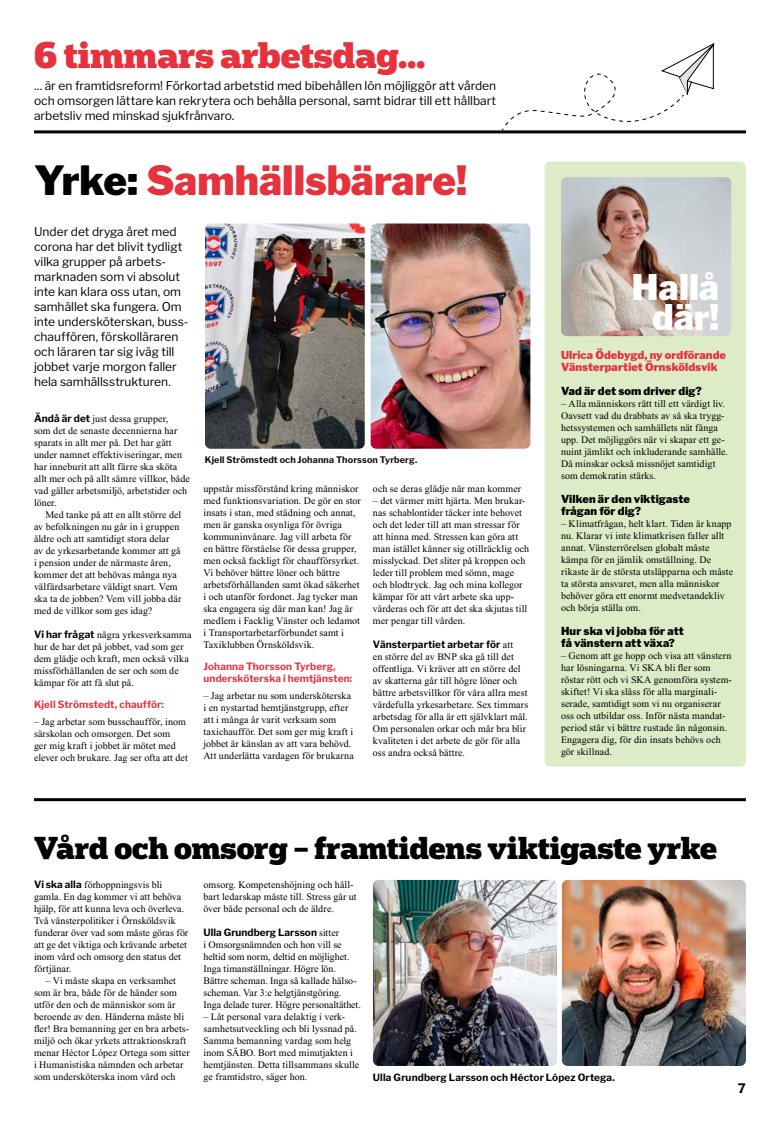
<style>
.page{position:relative;width:780px;height:1134px;background:#fff}
.page>*{position:absolute;margin:0;border:0;box-sizing:border-box;transform-origin:0 0}
.t1{font:900 40px "Libre Franklin";color:#e5323d}
.t2{font:900 35px "Popular";letter-spacing:-.005em;color:#e5323d}
.t3{font:900 35px/29.8px "Libre Franklin";letter-spacing:.005em;color:#fff;text-align:center}
.t4{font:900 30px "Popular";letter-spacing:-.005em;color:#000}
.t5{font:700 13px "Libre Franklin";color:#000}
.t6{font:12px/15px "Libre Franklin";color:#000;text-align:justify}
.t7{font:900 11px/12px "Libre Franklin";letter-spacing:.005em;color:#000}
.t8{font:900 11px/12px "Libre Franklin";letter-spacing:.01em;color:#e5323d}
.t9{font:10px/12px "Times New Roman";letter-spacing:.005em;color:#000}
.t10{font:700 10px "Libre Franklin";letter-spacing:.01em;color:#000}
.t11{font:700 10px/12px "Libre Franklin";letter-spacing:.01em;color:#e5323d}
.t12{font:700 9px "Libre Franklin";letter-spacing:.015em;color:#0a0a0b}
.s1{color:#000}
.s2{font-family:"Libre Franklin";font-weight:700}
.s3{font-family:"Times New Roman";font-weight:400}
</style>
<div class="page">
<hr style="left:34px;top:798px;width:712px;height:3px;background:#000">
<svg style="left:502px;top:43px;width:213px;height:87px"></svg>
<hr style="left:34px;top:130px;width:712px;height:3px;background:#000">
<div style="left:544px;top:162px;width:202px;height:605px;background:#ddebc7;border-radius:6px"></div>
<img style="left:561px;top:177px;width:170px;height:159px">
<img style="left:373px;top:880px;width:184px;height:186px">
<img style="left:562px;top:880px;width:184px;height:186px">
<img style="left:205px;top:223px;width:160px;height:226px">
<img style="left:370px;top:223px;width:160px;height:226px">
<h2 class="t2" style="left:34px;top:33px;width:393px">6 timmars arbetsdag...</h2>
<p class="t6" style="left:34px;top:77px;width:463px">... är en framtidsreform! Förkortad arbetstid med bibehållen lön möjliggör att vården och omsorgen lättare kan rekrytera och behålla personal, samt bidrar till ett hållbart arbetsliv med minskad sjukfrånvaro.</p>
<h1 class="t1" style="left:34px;top:149px;width:434px"><span class="s1">Yrke:</span> Samhällsbärare!</h1>
<p class="t6" style="left:34px;top:223px;width:156px;text-align:left">Under det dryga året med corona har det blivit tydligt vilka grupper på arbets&shy;marknaden som vi absolut inte kan klara oss utan, om samhället ska fungera. Om inte undersköterskan, buss&shy;chauffören, förskolläraren och läraren tar sig iväg till jobbet varje morgon faller hela samhällsstrukturen.</p>
<p class="t9" style="left:34px;top:412px;width:157px"><span class="s2">Ändå är det</span> just dessa grupper,<br>som det de senaste decennierna har sparats in allt mer på. Det har gått under namnet effektiviseringar, men har inneburit att allt färre ska sköta allt mer och på allt sämre villkor, både vad gäller arbetsmiljö, arbetstider och löner.</p>
<p class="t9" style="left:34px;top:508px;width:149px;text-indent:11px">Med tanke på att en allt större del av befolkningen nu går in i gruppen äldre och att samtidigt stora delar<br>av de yrkesarbetande kommer att gå i pension under de närmaste åren, kommer det att behövas många nya välfärdsarbetare väldigt snart. Vem ska ta de jobben? Vem vill jobba där med de villkor som ges idag?</p>
<p class="t9" style="left:34px;top:628px;width:159px"><span class="s2">Vi har frågat</span> några yrkesverksamma hur de har det på jobbet, vad som ger dem glädje och kraft, men också vilka missförhållanden de ser och som de kämpar för att få slut på.</p>
<p class="t11" style="left:34px;top:697px;width:131px">Kjell Strömstedt, chaufför:</p>
<p class="t9" style="left:34px;top:715px;width:155px">– Jag arbetar som busschaufför, inom särskolan och omsorgen. Det som<br>ger mig kraft i jobbet är mötet med elever och brukare. Jag ser ofta att det</p>
<p class="t12" style="left:205px;top:452px;width:214px">Kjell Strömstedt och Johanna Thorsson Tyrberg.</p>
<p class="t9" style="left:203px;top:483px;width:159px">uppstår missförstånd kring människor med funktionsvariation. De gör en stor insats i stan, med städning och annat, men är ganska osynliga för övriga kommuninvånare. Jag vill arbeta för en bättre förståelse för dessa grupper, men också fackligt för chaufförsyrket.<br>Vi behöver bättre löner och bättre arbetsförhållanden samt ökad säkerhet i och utanför fordonet. Jag tycker man ska engagera sig där man kan! Jag är medlem i Facklig Vänster och ledamot i Transportarbetarförbundet samt i Taxiklubben Örnsköldsvik.</p>
<p class="t11" style="left:203px;top:659px;width:150px">Johanna Thorsson Tyrberg, undersköterska i hemtjänsten:</p>
<p class="t9" style="left:203px;top:690px;width:152px">– Jag arbetar nu som undersköterska i en nystartad hemtjänstgrupp, efter att i många år varit verksam som taxichaufför. Det som ger mig kraft i jobbet är känslan av att vara behövd.<br>Att underlätta vardagen för brukarna</p>
<p class="t9" style="left:373px;top:483px;width:150px">och se deras glädje när man kommer</p>
<p class="t9" style="left:373px;top:495px;width:158px">– det värmer mitt hjärta. Men brukar&shy;nas schablontider täcker inte behovet och det leder till att man stressar för att hinna med. Stressen kan göra att man istället känner sig otillräcklig och misslyckad. Det sliter på kroppen och leder till problem med sömn, mage och blodtryck. Jag och mina kollegor kämpar för att vårt arbete ska upp&shy;värderas och för att det ska skjutas till mer pengar till vården.</p>
<p class="t10" style="left:373px;top:637px;width:142px">Vänsterpartiet arbetar för <span class="s3">att</span></p>
<p class="t9" style="left:373px;top:651px;width:157px">en större del av BNP ska gå till det offentliga. Vi kräver att en större del av skatterna går till högre löner och bättre arbetsvillkor för våra allra mest värdefulla yrkesarbetare. Sex timmars arbetsdag för alla är ett självklart mål.<br>Om personalen orkar och mår bra blir kvaliteten i det arbete de gör för alla oss andra också bättre.</p>
<h2 class="t3" style="left:632px;top:269px;width:89px">Hallå där!</h2>
<p class="t8" style="left:561px;top:348px;width:166px">Ulrica Ödebygd, ny ordförande<br>Vänsterpartiet Örnsköldsvik</p>
<p class="t7" style="left:561px;top:384px;width:142px">Vad är det som driver dig?</p>
<p class="t9" style="left:561px;top:398px;width:168px">– Alla människors rätt till ett värdigt liv.<br>Oavsett vad du drabbats av så ska trygg&shy;hetssystemen och samhällets nät fånga upp. Det möjliggörs när vi skapar ett ge&shy;nuint jämlikt och inkluderande samhälle.<br>Då minskar också missnöjet samtidigt som demokratin stärks.</p>
<p class="t7" style="left:561px;top:492px;width:130px">Vilken är den viktigaste frågan för dig?</p>
<p class="t9" style="left:561px;top:518px;width:174px">– Klimatfrågan, helt klart. Tiden är knapp nu. Klarar vi inte klimatkrisen faller allt annat. Vänsterrörelsen globalt måste kämpa för en jämlik omställning. De rikaste är de största utsläpparna och måste ta största ansvaret, men alla människor behöver göra ett enormt medvetandekliv och börja ställa om.</p>
<p class="t7" style="left:561px;top:624px;width:124px">Hur ska vi jobba för att få vänstern att växa?</p>
<p class="t9" style="left:561px;top:650px;width:172px">– Genom att ge hopp och visa att vänstern har lösningarna. Vi SKA bli fler som röstar rött och vi SKA genomföra system&shy;skiftet! Vi ska slåss för alla marginali&shy;serade, samtidigt som vi nu organiserar oss och utbildar oss. Inför nästa mandat&shy;period står vi bättre rustade än någonsin.<br>Engagera dig, för din insats behövs och gör skillnad.</p>
<h3 class="t4" style="left:34px;top:828px;width:684px">Vård och omsorg – framtidens viktigaste yrke</h3>
<p class="t9" style="left:34px;top:879px;width:156px"><span class="s2">Vi ska alla</span> förhoppningsvis bli gamla. En dag kommer vi att behöva hjälp, för att kunna leva och överleva.<br>Två vänsterpolitiker i Örnsköldsvik funderar över vad som måste göras för att ge det viktiga och krävande arbetet inom vård och omsorg den status det förtjänar.</p>
<p class="t9" style="left:34px;top:975px;width:157px;text-indent:11px">– Vi måste skapa en verksamhet som är bra, både för de händer som utför den och de människor som är beroende av den. Händerna måste bli fler! Bra bemanning ger en bra arbets&shy;miljö och ökar yrkets attraktionskraft menar Héctor López Ortega som sitter i Humanistiska nämnden och arbetar som undersköterska inom vård och</p>
<p class="t9" style="left:203px;top:878px;width:155px">omsorg. Kompetenshöjning och håll&shy;bart ledarskap måste till. Stress går ut över både personal och de äldre.</p>
<p class="t10" style="left:203px;top:924px;width:137px">Ulla Grundberg Larsson <span class="s3">sitter</span></p>
<p class="t9" style="left:203px;top:938px;width:159px">i Omsorgsnämnden och hon vill se heltid som norm, deltid en möjlighet.<br>Inga timanställningar. Högre lön.<br>Bättre scheman. Inga så kallade hälso&shy;scheman. Var 3:e helgtjänstgöring.<br>Inga delade turer. Högre personaltäthet.</p>
<p class="t9" style="left:203px;top:1010px;width:157px">– Låt personal vara delaktig i verk&shy;samhetsutveckling och bli lyssnad på.<br>Samma bemanning vardag som helg inom SÄBO. Bort med minutjakten i hemtjänsten. Detta tillsammans skulle ge framtidstro, säger hon.</p>
<p class="t10" style="left:373px;top:1069px;width:243px">Ulla Grundberg Larsson och Héctor López Ortega.</p>
<h3 class="t5" style="left:737px;top:1078px;width:10px">7</h3>
</div>
